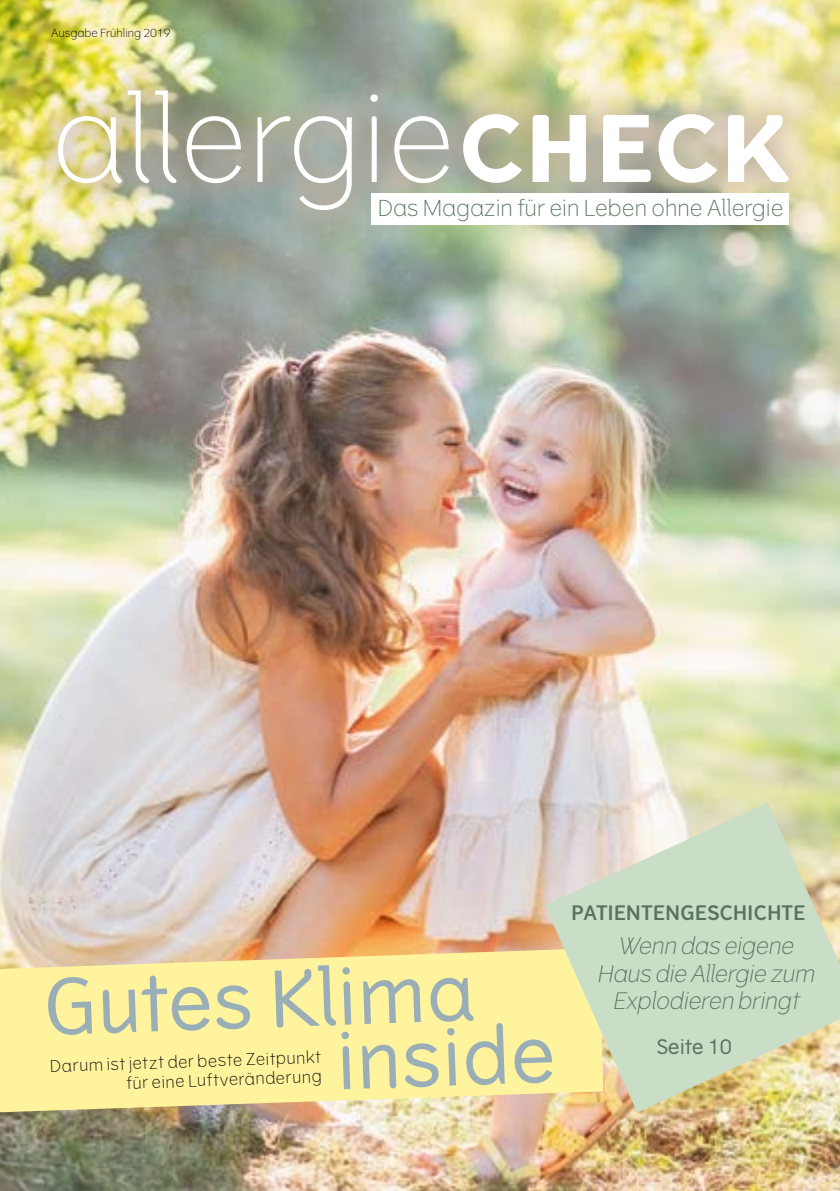
<style>
.page{position:relative;width:840px;height:1191px;background:#fff}
.page>*{position:absolute;margin:0;border:0;box-sizing:border-box;transform-origin:0 0}
.t1{font:300 117.2px "Vertigo";color:#fff}
.t2{font:700 91.4px "Vertigo";letter-spacing:.02em;color:#fff}
.t3{font:76.8px/64.6px "Vertigo";color:#9aaeb8}
.t4{font:italic 300 22.8px/27.4px "Vertigo";color:#56735d;text-align:center}
.t5{font:300 22px "Vertigo";color:#56735d}
.t6{font:600 20px "Vertigo";letter-spacing:-.01em;color:#56735d}
.t7{font:20px "Vertigo";color:#56735d}
.t8{font:300 16px/19.4px "Vertigo";color:#000;text-align:right}
.t9{font:300 11.2px "Vertigo";color:#000}
</style>
<div class="page">
<img style="left:0;top:0;width:839px;height:1191px">
<svg style="left:0;top:948px;width:544px;height:164px;background:#faec9d"></svg>
<svg style="left:544px;top:802px;width:295px;height:310px;background:#d5dbbb"></svg>
<div style="left:28px;top:58px;width:792px;height:184px;background:#bba696;opacity:.6"></div>
<div style="left:371px;top:193px;width:417px;height:31px;background:#fff"></div>
<p class="t9" style="left:51px;top:26px;width:121px">Ausgabe Frühling 2019</p>
<h1 class="t1" style="left:51px;top:69px;width:406px">allergie</h1>
<h2 class="t2" style="left:457px;top:94px;width:332px">CHECK</h2>
<h3 class="t5" style="left:377px;top:195px;width:407px">Das Magazin für ein Leben ohne Allergie</h3>
<h3 class="t3" style="left:332px;top:966px;width:221px;text-indent:-291px;rotate:-2deg">Gutes Klima inside</h3>
<p class="t8" style="left:50px;top:1056px;width:272px;rotate:-2deg">Darum ist jetzt der beste Zeitpunkt für eine Luftveränderung</p>
<p class="t6" style="left:570px;top:900px;width:236px">PATIENTENGESCHICHTE</p>
<h3 class="t4" style="left:596px;top:932px;width:223px">Wenn das eigene<br>Haus die Allergie zum<br>Explodieren bringt</h3>
<p class="t7" style="left:656px;top:1035px;width:77px">Seite 10</p>
</div>
